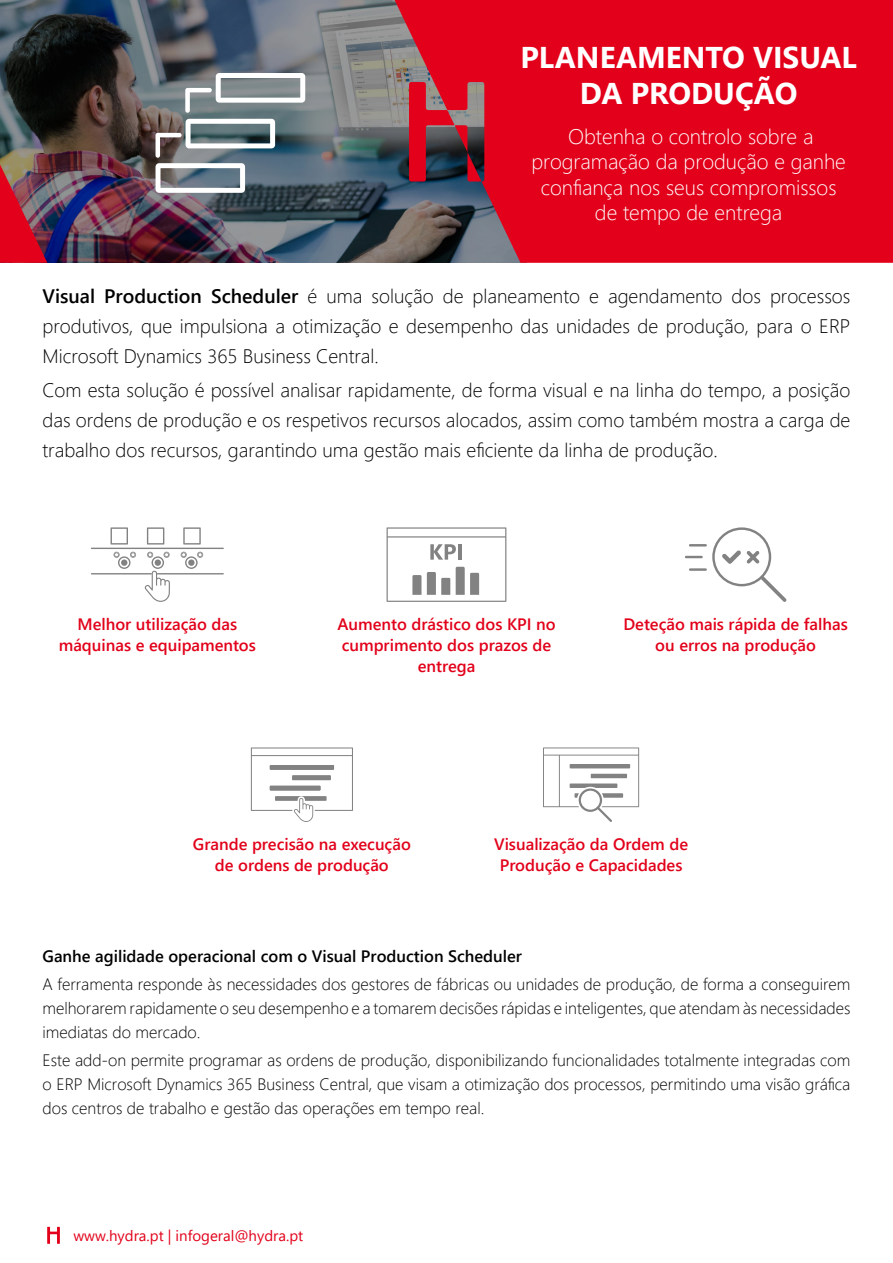
<style>
.page{position:relative;width:893px;height:1263px;background:#fff}
.page>*{position:absolute;margin:0;border:0;box-sizing:border-box;transform-origin:0 0}
.t1{font:700 30px/36px "Segoe UI";color:#fff;text-align:center}
.t2{font:300 21px/25.5px "Segoe UI";color:#fff;text-align:center}
.t3{font:300 19.5px/30px "Segoe UI";color:#000;text-align:justify}
.t4{font:300 16.5px/24px "Segoe UI";color:#000;text-align:justify}
.t5{font:600 16.5px/21px "Segoe UI";color:#e2001a;text-align:center}
.t6{font:600 16.5px "Segoe UI";color:#000}
.t7{font:15px "Segoe UI";color:#e2001a}
.s1{font-weight:600}
</style>
<div class="page">
<svg style="left:47px;top:1227px;width:13px;height:17px"></svg>
<img style="left:0;top:0;width:384px;height:262px">
<img style="left:0;top:164px;width:47px;height:99px">
<svg style="left:384px;top:0;width:509px;height:263px;background:#cf0e25"></svg>
<svg style="left:185px;top:73px;width:120px;height:40px"></svg>
<svg style="left:156px;top:119px;width:119px;height:74px"></svg>
<hr style="left:91px;top:548px;width:133px;height:1px;background:#828282">
<svg style="left:111px;top:527px;width:17px;height:17px"></svg>
<svg style="left:147px;top:527px;width:17px;height:17px"></svg>
<svg style="left:183px;top:527px;width:18px;height:17px"></svg>
<svg style="left:91px;top:552px;width:133px;height:50px"></svg>
<svg style="left:387px;top:527px;width:119px;height:75px"></svg>
<svg style="left:685px;top:527px;width:102px;height:75px"></svg>
<svg style="left:251px;top:747px;width:102px;height:75px"></svg>
<svg style="left:543px;top:747px;width:96px;height:75px"></svg>
<h1 class="t1" style="left:520px;top:37px;width:338px">PLANEAMENTO VISUAL<br>DA PRODUÇÃO</h1>
<p class="t2" style="left:531px;top:121px;width:316px">Obtenha o controlo sobre a programação da produção e ganhe confiança nos seus compromissos de tempo de entrega</p>
<p class="t3" style="left:43px;top:279px;width:809px"><span class="s1">Visual Production Scheduler</span> é uma solução de planeamento e agendamento dos processos produtivos, que impulsiona a otimização e desempenho das unidades de produção, para o ERP Microsoft Dynamics 365 Business Central.</p>
<p class="t3" style="left:43px;top:373px;width:809px">Com esta solução é possível analisar rapidamente, de forma visual e na linha do tempo, a posição das ordens de produção e os respetivos recursos alocados, assim como também mostra a carga de trabalho dos recursos, garantindo uma gestão mais eficiente da linha de produção.</p>
<p class="t5" style="left:59px;top:613px;width:199px">Melhor utilização das máquinas e equipamentos</p>
<p class="t5" style="left:337px;top:613px;width:220px">Aumento drástico dos KPI no cumprimento dos prazos de entrega</p>
<p class="t5" style="left:623px;top:613px;width:226px">Deteção mais rápida de falhas ou erros na produção</p>
<p class="t5" style="left:193px;top:833px;width:219px">Grande precisão na execução de ordens de produção</p>
<p class="t5" style="left:494px;top:833px;width:196px">Visualização da Ordem de<br>Produção e Capacidades</p>
<p class="t6" style="left:43px;top:940px;width:481px">Ganhe agilidade operacional com o Visual Production Scheduler</p>
<p class="t4" style="left:43px;top:970px;width:809px">A ferramenta responde às necessidades dos gestores de fábricas ou unidades de produção, de forma a conseguirem melhorarem rapidamente o seu desempenho e a tomarem decisões rápidas e inteligentes, que atendam às necessidades imediatas do mercado.</p>
<p class="t4" style="left:43px;top:1047px;width:809px">Este add-on permite programar as ordens de produção, disponibilizando funcionalidades totalmente integradas com o ERP Microsoft Dynamics 365 Business Central, que visam a otimização dos processos, permitindo uma visão gráfica dos centros de trabalho e gestão das operações em tempo real.</p>
<p class="t7" style="left:73px;top:1221px;width:231px">www.hydra.pt | infogeral@hydra.pt</p>
</div>
